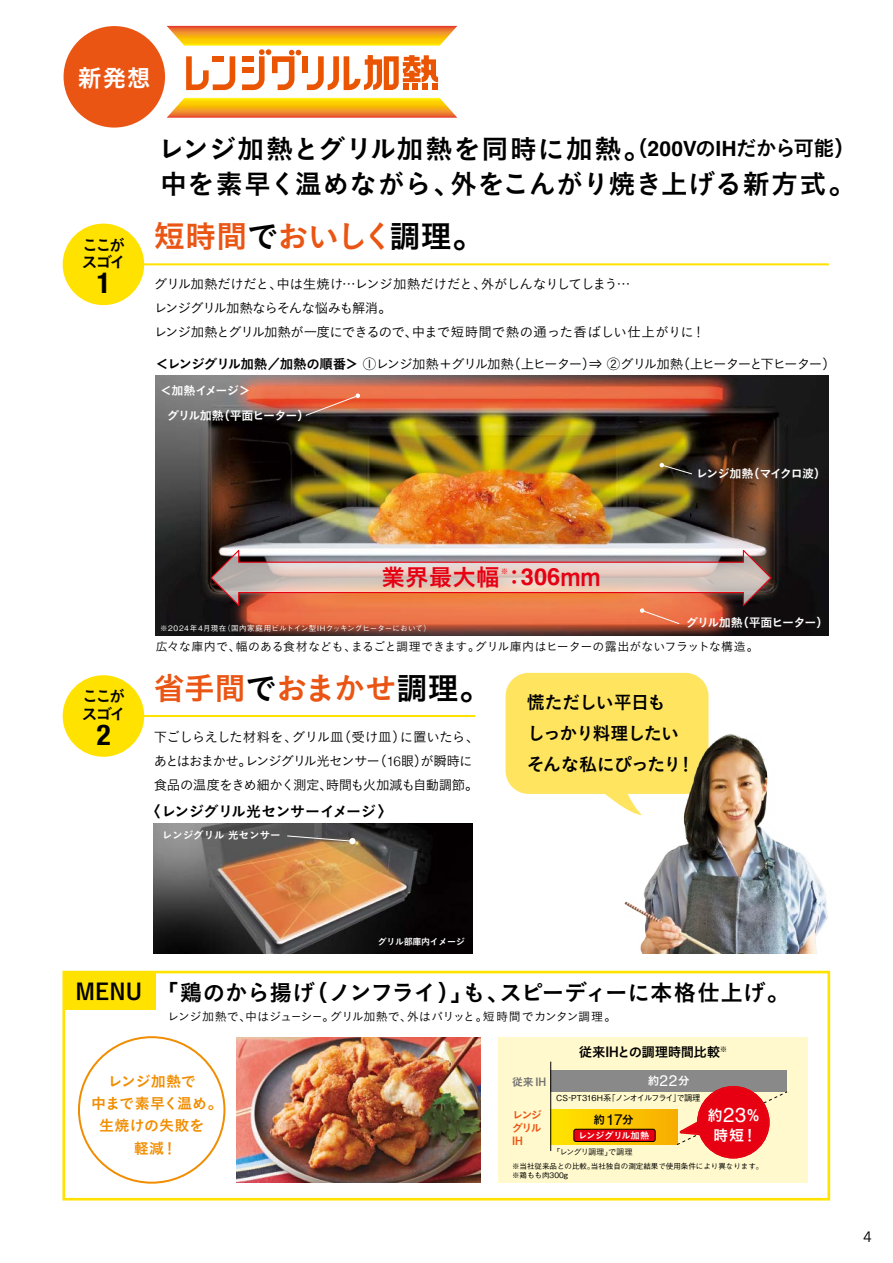
<style>
.page{position:relative;width:893px;height:1263px;background:#fff}
.page>*{position:absolute;margin:0;border:0;box-sizing:border-box;transform-origin:0 0}
.t1{font:31.5px "Koburina Go Std N W6";letter-spacing:-.025em;color:#ea5514}
.t2{font:700 condensed 28.95px "Helvetica Neue";color:#000}
.t3{font:27px/35.5px "Koburina Go Std N W6";letter-spacing:.015em;color:#000}
.t4{font:24px "Koburina Go Std N W6";color:#fff}
.t5{font:23.7px "Koburina Go Std W6";color:#e60012}
.t6{font:22.5px "Koburina Go Std N W6";color:#000}
.t7{font:18px/31.2px "Koburina Go Std N W6";letter-spacing:-.055em;color:#000}
.t8{font:15.9px/17.4px "Koburina Go Std N W6";letter-spacing:-.13em;color:#000}
.t9{font:15.3px/19.8px "Koburina Go Std N W6";color:#fff;text-align:center}
.t10{font:15px "Koburina Go Std W6";letter-spacing:-.03em;color:#000}
.t11{font:15px "Koburina Go Std N W6";letter-spacing:-.01em;color:#f18d00}
.t12{font:15px "Koburina Go Std N W6";letter-spacing:-.055em;color:#f18d00}
.t13{font:15px "Avenir Next";color:#000}
.t14{font:13.5px/24px "Koburina Go Std N W3";letter-spacing:-.055em;color:#000}
.t15{font:13.5px "Koburina Go Std W3";letter-spacing:-.085em;color:#000}
.t16{font:13.5px "Koburina Go Std N W6";letter-spacing:-.035em;color:#000}
.t17{font:12px "Koburina Go Std N W3";letter-spacing:-.01em;color:#000}
.t18{font:12px "Koburina Go Std W6";letter-spacing:-.06em;color:#fff}
.t19{font:12px "Koburina Go Std W6";letter-spacing:-.08em;color:#fff}
.t20{font:11.55px "Koburina Go Std N W6";color:#fff}
.t21{font:11.55px "Koburina Go Std N W6";color:#000}
.t22{font:10.95px/13px "Koburina Go Std N W6";letter-spacing:-.14em;color:#ea5514;text-align:justify}
.t23{font:10.95px "Koburina Go Std N W6";color:#727171}
.t24{font:10.5px "Koburina Go Std W6";color:#fff}
.t25{font:9.3px "Koburina Go Std N W6";letter-spacing:-.03em;color:#fff}
.t26{font:9px "Koburina Go Std W6";letter-spacing:-.04em;color:#fff}
.t27{font:500 8.25px "Gothic BBB Pr 6 N";letter-spacing:-.06em;color:#000}
.t28{font:8.25px "Koburina Go Std W3";letter-spacing:-.12em;color:#000}
.t29{font:500 7.5px/9px "Gothic BBB Pr 6 N";color:#000}
.t30{font:500 7.5px "Gothic BBB Pr 6 N";letter-spacing:.035em;color:#fff}
.t31{font:500 7.5px "Gothic BBB Pr 6 N";color:#e60012}
.s1{font-size:21px}
.s2{font-family:"Helvetica";font-weight:700;font-size:21px}
.s3{color:#000}
.s4{font-family:"Koburina Go Std W6"}
.s5{font-family:"Helvetica";font-weight:700}
.s6{font-family:"Helvetica";font-weight:300}
.s7{font-family:"Helvetica";font-size:15.45px}
.s8{font-family:"Helvetica";font-size:20.4px}
</style>
<div class="page">
<div style="left:64px;top:225px;width:79px;height:79px;background:#ffe200;border-radius:50%"></div>
<div style="left:63px;top:224px;width:81px;height:81px;border:2px solid #ffe200;border-radius:50%"></div>
<div style="left:64px;top:676px;width:79px;height:80px;background:#ffe200;border-radius:50%"></div>
<div style="left:63px;top:675px;width:81px;height:82px;border:2px solid #ffe200;border-radius:50%"></div>
<div style="left:498px;top:1037px;width:310px;height:146px;background:#fff9cd"></div>
<img style="left:154px;top:824px;width:319px;height:129px">
<div style="left:506px;top:673px;width:202px;height:121px;background:#ffe55f;border-radius:23px"></div>
<svg style="left:605px;top:794px;width:13px;height:10px"></svg>
<img style="left:155px;top:376px;width:674px;height:259px">
<img style="left:618px;top:715px;width:210px;height:238px">
<svg style="left:286px;top:835px;width:68px;height:7px"></svg>
<div style="left:349px;top:838px;width:7px;height:6px;background:#fff;border-radius:50%"></div>
<img style="left:237px;top:1037px;width:243px;height:146px">
<div style="left:62px;top:971px;width:768px;height:229px;border:3px solid #ffe200"></div>
<div style="left:65px;top:28px;width:98px;height:98px;background:#ea5514;border-radius:50%"></div>
<div style="left:64px;top:26px;width:101px;height:102px;border:3px solid #ea5514;border-radius:50%"></div>
<hr style="left:143px;top:263px;width:686px;height:2px;background:#ffe200">
<hr style="left:143px;top:715px;width:332px;height:2px;background:#ffe200">
<svg style="left:305px;top:393px;width:55px;height:23px"></svg>
<svg style="left:659px;top:463px;width:34px;height:12px"></svg>
<svg style="left:210px;top:548px;width:562px;height:77px;background:#cf9783"></svg>
<svg style="left:167px;top:98px;width:290px;height:20px;background:#f5ac27"></svg>
<svg style="left:167px;top:26px;width:290px;height:64px"></svg>
<div style="left:551px;top:1109px;width:126px;height:35px;background:linear-gradient(to right,#ffe300,#f6ad00)"></div>
<div style="left:551px;top:1070px;width:236px;height:22px;background:#898989"></div>
<hr style="left:550px;top:1062px;width:1px;height:89px;background:#000">
<div style="left:698px;top:1087px;width:70px;height:70px;background:#e60012;border-radius:50%"></div>
<svg style="left:676px;top:1090px;width:112px;height:56px"></svg>
<div style="left:574px;top:1129px;width:81px;height:12px;background:#e60012;border-radius:2px"></div>
<div style="left:574px;top:1129px;width:81px;height:13px;border:1px solid #000;border-radius:2px"></div>
<div style="left:64px;top:972px;width:92px;height:38px;background:#ffe200"></div>
<h3 class="t4" style="left:78px;top:59px;width:75px">新発想</h3>
<h3 class="t3" style="left:157px;top:132px;width:700px">レンジ加熱とグリル加熱を同時に加熱。<span class="s1">（</span><span class="s2">200V</span><span class="s1">の</span><span class="s2">IH</span><span class="s1">だから可能）</span>中を素早く温めながら、外をこんがり焼き上げる新方式。</h3>
<h1 class="t1" style="left:82px;top:212px;width:404px"><sub>ここが</sub> 短時間<span class="s3">で</span>おいしく<span class="s3">調理。</span></h1>
<p class="t8" style="left:82px;top:254px;width:45px">スゴイ</p>
<h2 class="t2" style="left:97px;top:259px;width:15px">1</h2>
<p class="t14" style="left:154px;top:272px;width:553px">グリル加熱だけだと、中は生焼け…レンジ加熱だけだと、外がしんなりしてしまう…<br>レンジグリル加熱ならそんな悩みも解消。<br>レンジ加熱とグリル加熱が一度にできるので、中まで短時間で熱の通った香ばしい仕上がりに！</p>
<p class="t15" style="left:155px;top:353px;width:682px"><span class="s4">＜レンジグリル加熱／加熱の順番＞</span> ①レンジ加熱＋グリル加熱（上ヒーター）⇒ ②グリル加熱（上ヒーターと下ヒーター）</p>
<p class="t18" style="left:160px;top:381px;width:92px">＜加熱イメージ＞</p>
<p class="t18" style="left:167px;top:406px;width:144px">グリル加熱（平面ヒーター）</p>
<h3 class="t5" style="left:381px;top:558px;width:221px">業界最大幅：<span class="s5">306</span>mm</h3>
<p class="t31" style="left:501px;top:565px;width:9px">※</p>
<p class="t30" style="left:160px;top:622px;width:272px">※2024年4月現在（国内家庭用ビルトイン型IHクッキングヒーターにおいて）</p>
<p class="t19" style="left:696px;top:464px;width:132px">レンジ加熱（マイクロ波）</p>
<p class="t18" style="left:686px;top:613px;width:144px">グリル加熱（平面ヒーター）</p>
<p class="t8" style="left:82px;top:688px;width:45px">ここがスゴイ</p>
<h2 class="t2" style="left:97px;top:710px;width:15px">2</h2>
<p class="t17" style="left:156px;top:638px;width:604px">広々な庫内で、幅のある食材なども、まるごと調理できます。グリル庫内はヒーターの露出がないフラットな構造。</p>
<h1 class="t1" style="left:154px;top:663px;width:339px">省手間<span class="s3">で</span>おまかせ<span class="s3">調理。</span></h1>
<p class="t14" style="left:154px;top:725px;width:327px">下ごしらえした材料を、グリル皿（受け皿）に置いたら、あとはおまかせ。レンジグリル光センサー（<span class="s6">16</span>眼）が瞬時に食品の温度をきめ細かく測定、時間も火加減も自動調節。</p>
<p class="t10" style="left:145px;top:800px;width:249px">〈レンジグリル光センサーイメージ〉</p>
<p class="t24" style="left:162px;top:827px;width:120px">レンジグリル 光センサー</p>
<h3 class="t7" style="left:527px;top:687px;width:169px">慌ただしい平日も<br>しっかり料理したいそんな私にぴったり！</h3>
<p class="t26" style="left:378px;top:934px;width:88px">グリル部庫内イメージ</p>
<h3 class="t6" style="left:76px;top:975px;width:715px">MENU 「鶏のから揚げ（ノンフライ）」も、スピーディーに本格仕上げ。</h3>
<p class="t17" style="left:167px;top:1008px;width:451px">レンジ加熱で、中はジューシー。グリル加熱で、外はパリッと。短時間でカンタン調理。</p>
<p class="t16" style="left:579px;top:1042px;width:150px">従来IHとの調理時間比較<sup>※</sup></p>
<p class="t20" style="left:648px;top:1072px;width:43px">約<span class="s7">22</span>分</p>
<p class="t21" style="left:593px;top:1110px;width:42px">約<span class="s7">17</span>分</p>
<p class="t9" style="left:707px;top:1105px;width:53px">約<span class="s8">23</span>%時短！</p>
<p class="t11" style="left:108px;top:1070px;width:90px">レンジ加熱で</p>
<p class="t12" style="left:91px;top:1092px;width:133px">中まで素早く温め。</p>
<p class="t11" style="left:99px;top:1114px;width:107px">生焼けの失敗を</p>
<p class="t11" style="left:134px;top:1136px;width:45px">軽減！</p>
<p class="t23" style="left:512px;top:1074px;width:36px">従来IH</p>
<p class="t22" style="left:512px;top:1108px;width:31px">レンジグリルIH</p>
<p class="t27" style="left:556px;top:1091px;width:146px">CS-PT316H系「ノンオイルフライ」で調理</p>
<p class="t25" style="left:578px;top:1128px;width:73px">レンジグリル加熱</p>
<p class="t28" style="left:552px;top:1145px;width:82px">「レングリ調理」で調理</p>
<p class="t29" style="left:512px;top:1161px;width:253px">※当社従来品との比較。当社独自の測定結果で使用条件により異なります。※鶏もも肉300g</p>
<p class="t13" style="left:863px;top:1224px;width:10px">4</p>
</div>
